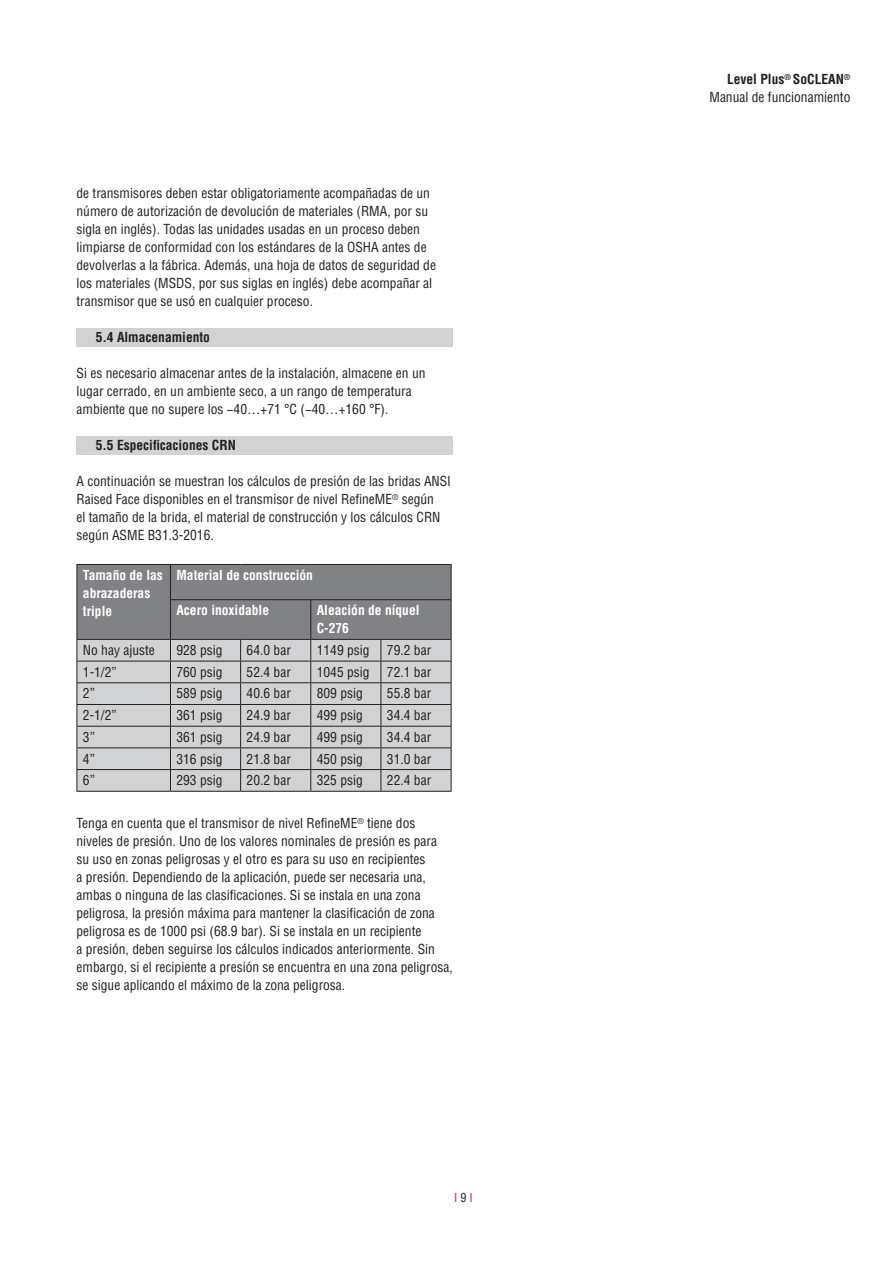
<style>
.page{position:relative;width:893px;height:1263px;background:#fff}
.page>*{position:absolute;margin:0;border:0;box-sizing:border-box;transform-origin:0 0}
.Continous_Text{font:condensed 13.5px/18px "Helvetica LT Std";color:#231f20}
.Continous_Text-2{font:condensed 13.5px/18px "Helvetica LT Pro";color:#231f20;text-align:right}
.t1{font:700 condensed 13.5px/18px "Helvetica LT Std";color:#fff}
.t2{font:700 condensed 13.5px "Helvetica LT Std";color:#231f20}
.t3{font:condensed 12px "Helvetica LT Pro";color:#c0203b}
.s1{font-family:"Helvetica LT Pro"}
.s2{font-family:"Helvetica LT Std"}
.s3{color:#231f20}
.s4{font-weight:700}
</style>
<div class="page">
<div style="left:77px;top:436px;width:376px;height:18px;background:#d1d2d4"></div>
<svg style="left:77px;top:564px;width:375px;height:227px;background:#adaeb0"></svg>
<hr style="left:77px;top:791px;width:93px;height:1px;background:#231f20">
<hr style="left:170px;top:791px;width:71px;height:1px;background:#231f20">
<hr style="left:241px;top:791px;width:70px;height:1px;background:#231f20">
<hr style="left:311px;top:791px;width:70px;height:1px;background:#231f20">
<hr style="left:381px;top:791px;width:70px;height:1px;background:#231f20">
<div style="left:77px;top:328px;width:376px;height:18px;background:#d1d2d4"></div>
<p class="Continous_Text" style="left:77px;top:184px;width:361px">de transmisores deben estar obligatoriamente acompañadas de un número de autorización de devolución de materiales (RMA, por su sigla en inglés). Todas las unidades usadas en un proceso deben limpiarse de conformidad con los estándares de la OSHA antes de devolverlas a la fábrica. Además, una hoja de datos de seguridad de los materiales (MSDS, por sus siglas en inglés) debe acompañar al transmisor que se usó en cualquier proceso.</p>
<p class="t2" style="left:96px;top:329px;width:116px">5.4 Almacenamiento</p>
<p class="Continous_Text" style="left:77px;top:364px;width:350px">Si es necesario almacenar antes de la instalación, almacene en un lugar cerrado, en un ambiente seco, a un rango de temperatura ambiente que no supere los −40…+71 °C (−40…+160 °F).</p>
<p class="t2" style="left:96px;top:437px;width:142px">5.5 Especificaciones CRN</p>
<p class="Continous_Text" style="left:77px;top:472px;width:376px">A continuación se muestran los cálculos de presión de las bridas ANSI Raised Face disponibles en el transmisor de nivel RefineME<sup>®</sup> <span class="s1">según<br>el tamaño de la brida, el material de construcción y los cálculos CRN según ASME B31.3-2016.</span></p>
<p class="t1" style="left:83px;top:566px;width:82px">Tamaño de las abrazaderas triple</p>
<p class="t1" style="left:176px;top:566px;width:138px">Material de construcción</p>
<p class="t1" style="left:176px;top:601px;width:94px">Acero inoxidable</p>
<p class="t1" style="left:317px;top:601px;width:104px">Aleación de níquel<br>C-276</p>
<p class="Continous_Text" style="left:83px;top:641px;width:73px">No hay ajuste</p>
<p class="Continous_Text" style="left:176px;top:641px;width:48px">928 psig</p>
<p class="Continous_Text" style="left:247px;top:641px;width:46px">64.0 bar</p>
<p class="Continous_Text" style="left:317px;top:641px;width:54px">1149 psig</p>
<p class="Continous_Text" style="left:387px;top:641px;width:46px">79.2 bar</p>
<p class="Continous_Text" style="left:83px;top:663px;width:35px">1-1/2”</p>
<p class="Continous_Text" style="left:176px;top:663px;width:48px">760 psig</p>
<p class="Continous_Text" style="left:247px;top:663px;width:46px">52.4 bar</p>
<p class="Continous_Text" style="left:317px;top:663px;width:54px">1045 psig</p>
<p class="Continous_Text" style="left:387px;top:663px;width:46px">72.1 bar</p>
<p class="Continous_Text" style="left:83px;top:684px;width:14px">2”</p>
<p class="Continous_Text" style="left:176px;top:684px;width:48px">589 psig</p>
<p class="Continous_Text" style="left:247px;top:684px;width:46px">40.6 bar</p>
<p class="Continous_Text" style="left:317px;top:684px;width:48px">809 psig</p>
<p class="Continous_Text" style="left:387px;top:684px;width:46px">55.8 bar</p>
<p class="Continous_Text" style="left:83px;top:706px;width:35px">2-1/2”</p>
<p class="Continous_Text" style="left:176px;top:706px;width:48px">361 psig</p>
<p class="Continous_Text" style="left:247px;top:706px;width:46px">24.9 bar</p>
<p class="Continous_Text" style="left:317px;top:706px;width:48px">499 psig</p>
<p class="Continous_Text" style="left:387px;top:706px;width:46px">34.4 bar</p>
<p class="Continous_Text" style="left:83px;top:728px;width:14px">3”</p>
<p class="Continous_Text" style="left:176px;top:728px;width:48px">361 psig</p>
<p class="Continous_Text" style="left:247px;top:728px;width:46px">24.9 bar</p>
<p class="Continous_Text" style="left:317px;top:728px;width:48px">499 psig</p>
<p class="Continous_Text" style="left:387px;top:728px;width:46px">34.4 bar</p>
<p class="Continous_Text" style="left:83px;top:749px;width:14px">4”</p>
<p class="Continous_Text" style="left:176px;top:749px;width:48px">316 psig</p>
<p class="Continous_Text" style="left:247px;top:749px;width:46px">21.8 bar</p>
<p class="Continous_Text" style="left:317px;top:749px;width:48px">450 psig</p>
<p class="Continous_Text" style="left:387px;top:749px;width:46px">31.0 bar</p>
<p class="Continous_Text" style="left:83px;top:771px;width:14px">6”</p>
<p class="Continous_Text" style="left:176px;top:771px;width:48px">293 psig</p>
<p class="Continous_Text" style="left:247px;top:771px;width:46px">20.2 bar</p>
<p class="Continous_Text" style="left:317px;top:771px;width:48px">325 psig</p>
<p class="Continous_Text" style="left:387px;top:771px;width:46px">22.4 bar</p>
<p class="Continous_Text-2" style="left:77px;top:814px;width:378px;text-align:left"><span class="s2">Tenga en cuenta que el transmisor de nivel RefineME</span><sup>®</sup> tiene dos niveles de presión. Uno de los valores nominales de presión es para su uso en zonas peligrosas y el otro es para su uso en recipientes<br>a presión. Dependiendo de la aplicación, puede ser necesaria una, ambas o ninguna de las clasificaciones. Si se instala en una zona peligrosa, la presión máxima para mantener la clasificación de zona peligrosa es de 1000 psi (68.9 bar). Si se instala en un recipiente<br>a presión, deben seguirse los cálculos indicados anteriormente. Sin embargo, si el recipiente a presión se encuentra en una zona peligrosa, se sigue aplicando el máximo de la zona peligrosa.</p>
<p class="t3" style="left:454px;top:1190px;width:20px">I <span class="s3">9</span> I</p>
<p class="Continous_Text-2" style="left:709px;top:70px;width:142px"><span class="s4">Level Plus</span><sup>®</sup> <span class="s4">SoCLEAN</span><sup>®<br></sup>Manual de funcionamiento</p>
</div>
